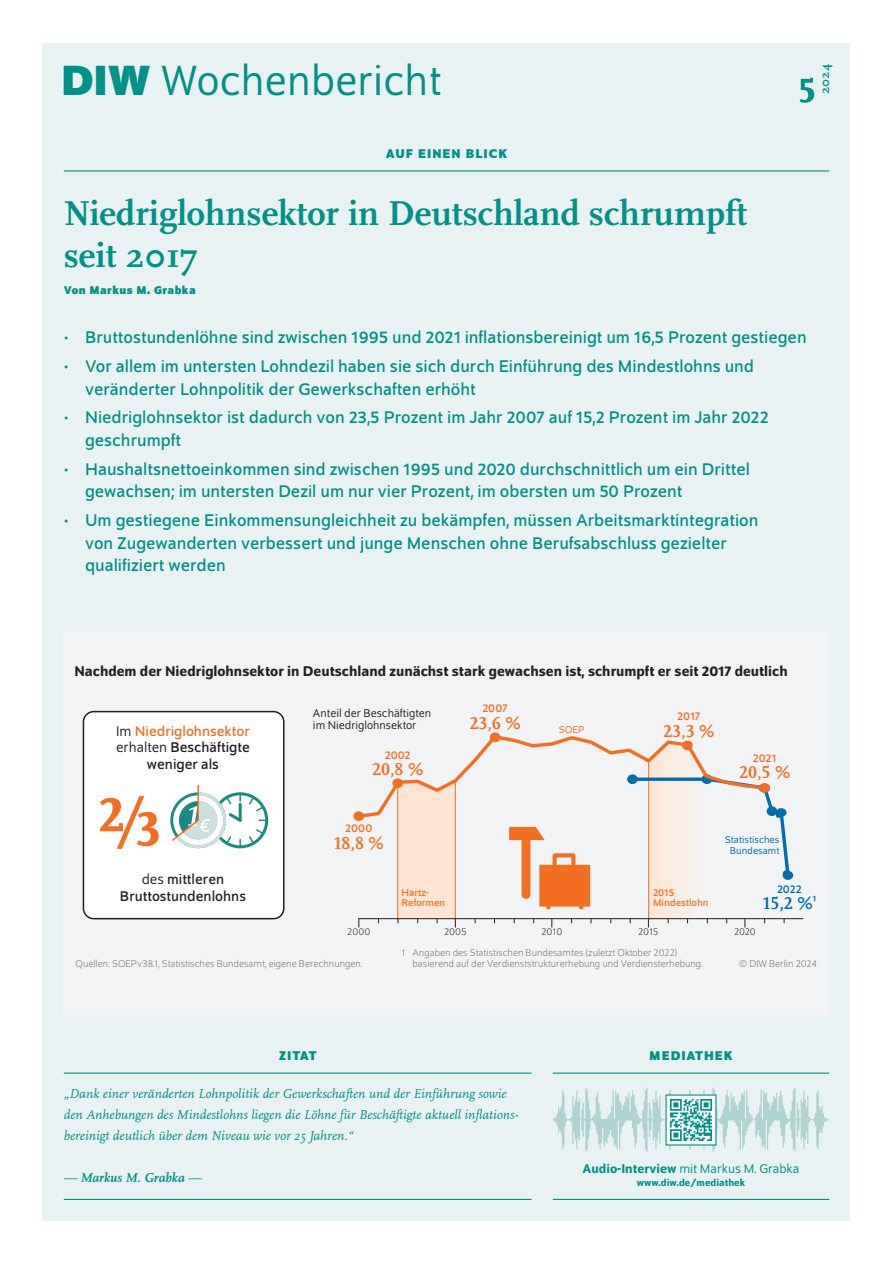
<style>
.page{position:relative;width:893px;height:1263px;background:#fff}
.page>*{position:absolute;margin:0;border:0;box-sizing:border-box;transform-origin:0 0}
.t1{font:700 72px "Scala Pro";color:#f36e21}
.t2{font:700 51px "Scala Pro";color:#009188}
.t3{font:45px "Schumpeter Blond";color:#009188}
.t4{font:700 36px/42px "Scala Pro";color:#009188}
.t5{font:18px/22.5px "Schumpeter";color:#009188}
.t6{font:700 18px "Scala Pro";color:#f36e21}
.t7{font:700 18px "Scala Pro";color:#006dad}
.t8{font:500 15px "Schumpeter";color:#231f20}
.t9{font:15px/16.5px "Schumpeter";color:#231f20;text-align:center}
.t10{font:italic 13.5px/21px "Scala Pro";color:#009188}
.t11{font:13.5px "Schumpeter Blond";color:#009188}
.t12{font:700 13.5px "Schumpeter";letter-spacing:.075em;color:#009188}
.t13{font:italic 700 13.5px "Scala Pro";color:#009188}
.t14{font:700 13.5px "Scala Pro";color:#009188}
.t15{font:12px/12.1px "Schumpeter Blond";color:#231f20}
.t16{font:12px "Schumpeter";letter-spacing:-.01em;color:#f36e21}
.t17{font:700 12px "Schumpeter";letter-spacing:.04em;color:#009188}
.t18{font:12px "Schumpeter";color:#006dad}
.t19{font:300 10.5px/10.8px "Schumpeter";color:#6c6d70}
.t20{font:10.5px/10.5px "Schumpeter";color:#f36e21}
.t21{font:10.5px/10.8px "Schumpeter Blond";color:#006dad;text-align:center}
.t22{font:300 10.5px "Schumpeter";letter-spacing:-.01em;color:#231f20}
.t23{font:500 10.5px "Schumpeter";color:#009188}
.t24{font:10.5px "Schumpeter Blond";color:#f36e21}
.s1{font-family:"Schumpeter";font-weight:700}
.s2{font-family:"Schumpeter Blond"}
.s3{color:#f36e21}
.s4{font-weight:400}
.s5{font-family:"Schumpeter";font-weight:500}
</style>
<div class="page">
<div style="left:43px;top:43px;width:807px;height:1177px;background:#e9f2f2"></div>
<div style="left:64px;top:631px;width:765px;height:384px;background:#f2f3f4"></div>
<div style="left:83px;top:712px;width:201px;height:207px;background:#fff;border-radius:10px"></div>
<div style="left:83px;top:711px;width:201px;height:208px;border:2px solid #231f20;border-radius:10px"></div>
<svg style="left:353px;top:811px;width:11px;height:10px"></svg>
<svg style="left:170px;top:784px;width:98px;height:64px"></svg>
<hr style="left:359px;top:918px;width:444px;height:1px;background:#231f20">
<svg style="left:356px;top:733px;width:437px;height:194px"></svg>
<hr style="left:553px;top:1072px;width:276px;height:2px;background:#009188">
<hr style="left:553px;top:1199px;width:276px;height:1px;background:#009188">
<svg style="left:553px;top:1088px;width:276px;height:63px"></svg>
<div style="left:666px;top:1095px;width:50px;height:50px;background:#fff"></div>
<img style="left:670px;top:1099px;width:42px;height:42px">
<hr style="left:64px;top:1072px;width:467px;height:2px;background:#009188">
<hr style="left:64px;top:1199px;width:467px;height:1px;background:#009188">
<hr style="left:64px;top:170px;width:765px;height:1px;background:#009188">
<h3 class="t3" style="left:61px;top:59px;width:382px"><span class="s1">DIW</span> Wochenbericht</h3>
<h2 class="t2" style="left:798px;top:48px;width:20px">5</h2>
<p class="t14" style="left:815px;top:94px;width:31px;rotate:-90deg">2024</p>
<p class="t12" style="left:386px;top:146px;width:123px">AUF EINEN BLICK</p>
<h3 class="t4" style="left:64px;top:190px;width:685px">Niedriglohnsektor in Deutschland schrumpft seit 2017</h3>
<p class="t17" style="left:64px;top:283px;width:134px">Von Markus M. Grabka</p>
<p class="t5" style="left:64px;top:327px;width:744px">• Bruttostundenlöhne sind zwischen 1995 und 2021 inflationsbereinigt um 16,5 Prozent gestiegen</p>
<p class="t5" style="left:85px;top:355px;width:671px;text-indent:-21px">• Vor allem im untersten Lohndezil haben sie sich durch Einführung des Mindestlohns und veränderter Lohnpolitik der Gewerkschaften erhöht</p>
<p class="t5" style="left:85px;top:407px;width:685px;text-indent:-21px">• Niedriglohnsektor ist dadurch von 23,5 Prozent im Jahr 2007 auf 15,2 Prozent im Jahr 2022 geschrumpft</p>
<p class="t5" style="left:85px;top:458px;width:666px;text-indent:-21px">• Haushaltsnettoeinkommen sind zwischen 1995 und 2020 durchschnittlich um ein Drittel gewachsen; im untersten Dezil um nur vier Prozent, im obersten um 50 Prozent</p>
<p class="t5" style="left:85px;top:510px;width:675px;text-indent:-21px">• Um gestiegene Einkommensungleichheit zu bekämpfen, müssen Arbeitsmarktintegration von Zugewanderten verbessert und junge Menschen ohne Berufsabschluss gezielter qualifiziert werden</p>
<p class="t8" style="left:74px;top:663px;width:715px">Nachdem der Niedriglohnsektor in Deutschland zunächst stark gewachsen ist, schrumpft er seit 2017 deutlich</p>
<p class="t9" style="left:116px;top:723px;width:135px"><span class="s2">Im</span> <span class="s3">Niedriglohnsektor </span><span class="s2">erhalten</span> Beschäftigte weniger als</p>
<h1 class="t1" style="left:99px;top:769px;width:64px">⅔</h1>
<p class="t9" style="left:120px;top:872px;width:128px"><span class="s2">des</span> mittleren<br>Bruttostundenlohns</p>
<p class="t15" style="left:313px;top:707px;width:120px">Anteil der Beschäftigten im Niedriglohnsektor</p>
<p class="t16" style="left:385px;top:749px;width:27px">2002</p>
<p class="t6" style="left:372px;top:756px;width:53px">20,8 %</p>
<p class="t16" style="left:482px;top:703px;width:27px">2007</p>
<p class="t6" style="left:469px;top:710px;width:53px">23,6 %</p>
<p class="t24" style="left:559px;top:724px;width:27px">SOEP</p>
<p class="t16" style="left:677px;top:710px;width:25px">2017</p>
<p class="t6" style="left:663px;top:718px;width:53px">23,3 %</p>
<p class="t16" style="left:753px;top:752px;width:25px">2021</p>
<p class="t6" style="left:739px;top:759px;width:53px">20,5 %</p>
<p class="t16" style="left:345px;top:822px;width:29px">2000</p>
<p class="t6" style="left:334px;top:830px;width:51px">18,8 %</p>
<p class="t20" style="left:402px;top:887px;width:45px">Hartz-<br>Reformen</p>
<p class="t20" style="left:653px;top:887px;width:57px">2015<br>Mindestlohn</p>
<p class="t21" style="left:725px;top:834px;width:56px">Statistisches<br>Bundesamt</p>
<p class="t18" style="left:777px;top:883px;width:26px">2022</p>
<p class="t7" style="left:763px;top:890px;width:55px">15,2 %<sup>¹</sup></p>
<p class="t22" style="left:347px;top:927px;width:25px">2000</p>
<p class="t22" style="left:444px;top:927px;width:24px">2005</p>
<p class="t22" style="left:541px;top:927px;width:22px">2010</p>
<p class="t22" style="left:638px;top:927px;width:22px">2015</p>
<p class="t22" style="left:734px;top:927px;width:23px">2020</p>
<p class="t19" style="left:412px;top:948px;width:292px;text-indent:-11px">1 Angaben des Statistischen Bundesamtes (zuletzt Oktober 2022) basierend auf der Verdienststrukturerhebung und Verdiensterhebung.</p>
<p class="t19" style="left:76px;top:958px;width:289px">Quellen: SOEPv38.1, Statistisches Bundesamt, eigene Berechnungen.</p>
<p class="t19" style="left:739px;top:958px;width:80px">© DIW Berlin 2024</p>
<p class="t12" style="left:279px;top:1048px;width:39px">ZITAT</p>
<p class="t10" style="left:64px;top:1083px;width:456px">„Dank einer veränderten Lohnpolitik der Gewerkschaften und der Einführung sowie den Anhebungen des Mindestlohns liegen die Löhne für Beschäftigte aktuell inflations&shy;bereinigt deutlich über dem Niveau wie vor 25 Jahren.“</p>
<p class="t13" style="left:64px;top:1167px;width:139px"><span class="s4">—</span> Markus M. Grabka <span class="s4">—</span></p>
<p class="t12" style="left:649px;top:1048px;width:85px">MEDIATHEK</p>
<p class="t11" style="left:583px;top:1162px;width:218px"><span class="s5">Audio-Interview</span> mit Markus M. Grabka</p>
<p class="t23" style="left:637px;top:1177px;width:110px">www.diw.de/mediathek</p>
</div>
